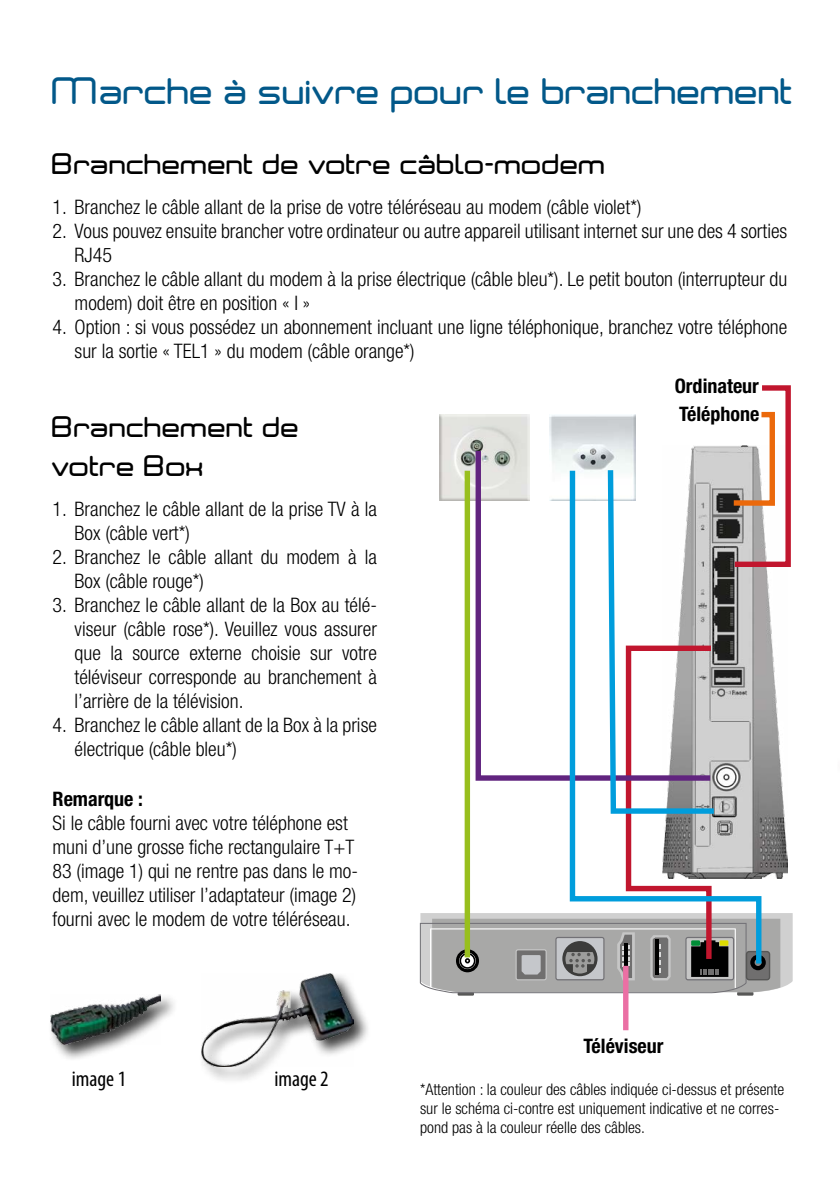
<style>
.page{position:relative;width:840px;height:1191px;background:#fff}
.page>*{position:absolute;margin:0;border:0;box-sizing:border-box;transform-origin:0 0}
.t1{font:500 33.4px "Neogrey";letter-spacing:-.01em;color:#025889}
.t2{font:500 26px/38.4px "Neogrey";color:#000}
.t3{font:condensed 22px "Myriad Pro";color:#000}
.t4{font:300 condensed 20px/24px "Helvetica Neue LT Std";color:#000}
.t5{font:700 condensed 20px "Helvetica Neue LT Std";color:#000}
.t6{font:300 condensed 16px/19.2px "Helvetica Neue LT Std";color:#000}
</style>
<div class="page">
<svg style="left:457px;top:991px;width:16px;height:4px"></svg>
<hr style="left:736px;top:991px;width:17px;height:4px;background:#575756">
<div style="left:47px;top:971px;width:324px;height:113px;background:#000;opacity:.75"></div>
<img style="left:50px;top:994px;width:110px;height:50px">
<img style="left:201px;top:973px;width:152px;height:93px">
<div style="left:622px;top:965px;width:6px;height:65px;background:#eb6fa4"></div>
<svg style="left:419px;top:385px;width:374px;height:608px"></svg>
<svg style="left:566px;top:465px;width:197px;height:504px"></svg>
<h1 class="t1" style="left:53px;top:70px;width:742px">Marche à suivre pour le branchement</h1>
<h2 class="t2" style="left:53px;top:145px;width:555px">Branchement de votre câblo-modem</h2>
<p class="t4" style="left:53px;top:195px;width:590px">1. Branchez le câble allant de la prise de votre téléréseau au modem (câble violet*)</p>
<p class="t4" style="left:75px;top:219px;width:713px;text-indent:-22px">2. Vous pouvez ensuite brancher votre ordinateur ou autre appareil utilisant internet sur une des 4 sorties<br>RJ45</p>
<p class="t4" style="left:75px;top:267px;width:713px;text-indent:-22px">3. Branchez le câble allant du modem à la prise électrique (câble bleu*). Le petit bouton (interrupteur du modem) doit être en position « I »</p>
<p class="t4" style="left:75px;top:315px;width:713px;text-indent:-22px">4. Option : si vous possédez un abonnement incluant une ligne téléphonique, branchez votre téléphone sur la sortie « TEL1 » du modem (câble orange*)</p>
<h2 class="t2" style="left:53px;top:408px;width:249px">Branchement de votre Box</h2>
<p class="t4" style="left:75px;top:496px;width:303px;text-indent:-22px">1. Branchez le câble allant de la prise TV à la<br>Box (câble vert*)</p>
<p class="t4" style="left:75px;top:544px;width:303px;text-indent:-22px">2. Branchez le câble allant du modem à la<br>Box (câble rouge*)</p>
<p class="t4" style="left:75px;top:592px;width:304px;text-align:justify;text-indent:-22px">3. Branchez le câble allant de la Box au télé&shy;viseur (câble rose*). Veuillez vous assurer que la source externe choisie sur votre téléviseur corresponde au branchement à l’arrière de la télévision.</p>
<p class="t4" style="left:75px;top:712px;width:304px;text-indent:-22px">4. Branchez le câble allant de la Box à la prise électrique (câble bleu*)</p>
<p class="t5" style="left:53px;top:787px;width:92px">Remarque :</p>
<p class="t4" style="left:53px;top:811px;width:307px">Si le câble fourni avec votre téléphone est muni d’une grosse fiche rectangulaire T+T 83 (image 1) qui ne rentre pas dans le mo&shy;dem, veuillez utiliser l’adaptateur (image 2) fourni avec le modem de votre téléréseau.</p>
<p class="t5" style="left:674px;top:373px;width:86px">Ordinateur</p>
<p class="t5" style="left:678px;top:401px;width:82px">Téléphone</p>
<p class="t3" style="left:72px;top:1065px;width:56px">image 1</p>
<p class="t3" style="left:274px;top:1065px;width:56px">image 2</p>
<p class="t5" style="left:583px;top:1033px;width:81px">Téléviseur</p>
<p class="t6" style="left:420px;top:1079px;width:365px">*Attention : la couleur des câbles indiquée ci-dessus et présente sur le schéma ci-contre est uniquement indicative et ne corres&shy;pond pas à la couleur réelle des câbles.</p>
</div>
